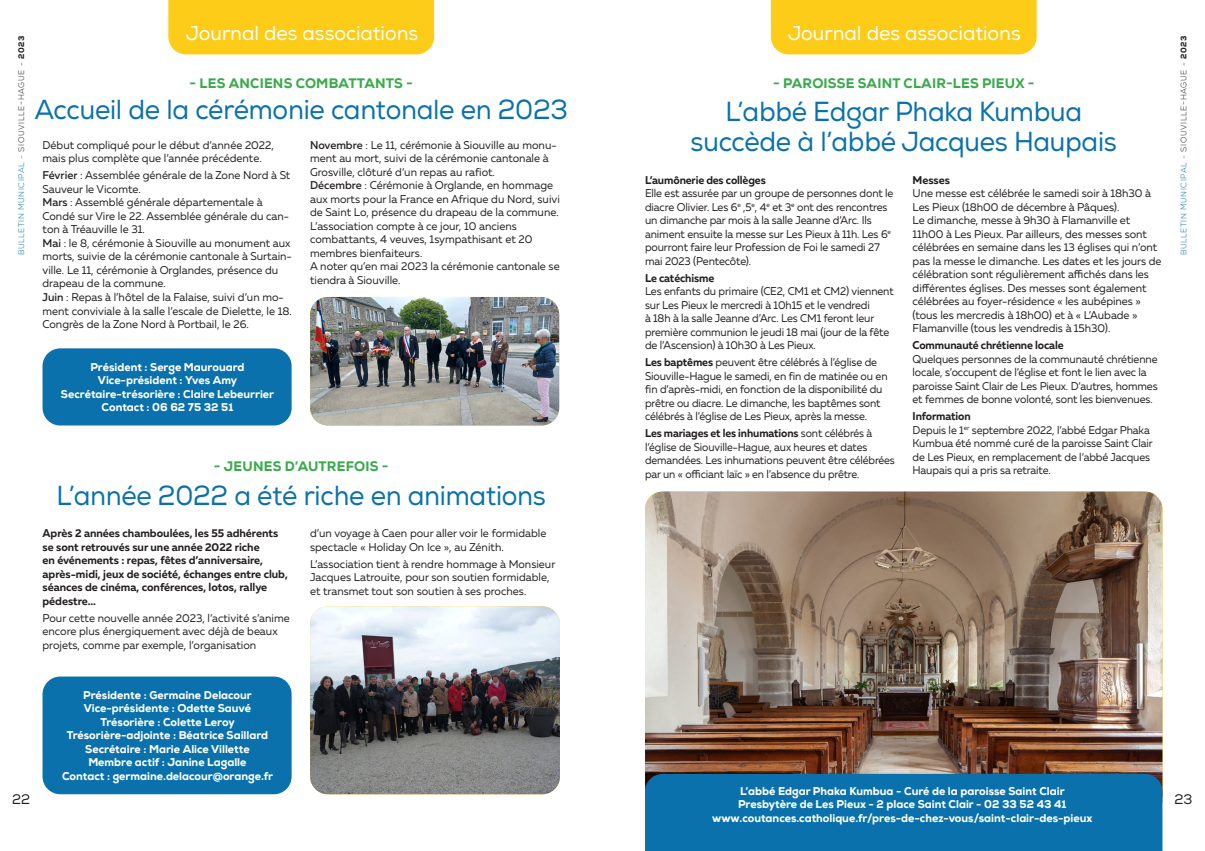
<style>
.page{position:relative;width:1205px;height:851px;background:#fff}
.page>*{position:absolute;margin:0;border:0;box-sizing:border-box;transform-origin:0 0}
.t1{font:27.5px/30px "Nexa";letter-spacing:-.01em;color:#0a71ac;text-align:center;scale:.95 1}
.t2{font:20px "Nexa";color:#fff}
.t3{font:800 13.75px "Nexa";letter-spacing:.015em;color:#3aaa4c}
.t4{font:13.75px "Nexa";color:#231f20}
.t5{font:11.25px/13.5px "Muller";letter-spacing:-.005em;color:#231f20}
.t6{font:11.25px/13.5px "Muller";letter-spacing:-.005em;color:#231f20;scale:.95 1}
.t7{font:800 11.25px/13.5px "Nexa";color:#fff;text-align:center}
.t8{font:700 11.25px/13.5px "Muller";color:#231f20}
.t9{font:11.25px/13.5px "Muller";letter-spacing:-.005em;color:#231f20;scale:.94 1}
.t10{font:700 11.25px "Muller";color:#231f20;scale:.95 1}
.t11{font:300 8.12px "Nexa";letter-spacing:.075em;color:#0a71ac}
.s1{color:#231f20}
.s2{font-weight:800;color:#231f20}
.s3{font-weight:500}
.s4{font-weight:700}
</style>
<div class="page">
<img style="left:310px;top:297px;width:249px;height:128px">
<div style="left:168px;top:0;width:266px;height:54px;background:#fccc19"></div>
<div style="left:43px;top:348px;width:249px;height:77px;background:#0a71ac;border-radius:18px"></div>
<img style="left:645px;top:491px;width:517px;height:282px">
<div style="left:771px;top:0;width:265px;height:54px;background:#fccc19"></div>
<div style="left:645px;top:773px;width:517px;height:77px;background:#0a71ac"></div>
<img style="left:310px;top:606px;width:250px;height:188px">
<div style="left:43px;top:676px;width:249px;height:118px;background:#0a71ac;border-radius:18px"></div>
<p class="t11" style="left:17px;top:255px;width:221px;rotate:-90deg">BULLETIN MUNICIPAL - <span class="s1">SIOUVILLE-HAGUE -</span> <span class="s2">2023</span></p>
<h2 class="t2" style="left:186px;top:21px;width:234px">Journal des associations</h2>
<p class="t3" style="left:190px;top:74px;width:225px">- LES ANCIENS COMBATTANTS -</p>
<h1 class="t1" style="left:34px;top:94px;width:563px">Accueil de la cérémonie cantonale en 2023</h1>
<p class="t5" style="left:43px;top:138px;width:233px">Début compliqué pour le début d’année 2022, mais plus complète que l’année précédente.</p>
<p class="t5" style="left:43px;top:168px;width:251px"><span class="s3">Février</span> : Assemblée générale de la Zone Nord à St Sauveur le Vicomte.<br><span class="s3">Mars</span> : Assemblé générale départementale à Condé sur Vire le 22. Assemblée générale du can&shy;ton à Tréauville le 31.<br><span class="s3">Mai</span> : le 8, cérémonie à Siouville au monument aux morts, suivie de la cérémonie cantonale à Surtain&shy;ville. Le 11, cérémonie à Orglandes, présence du drapeau de la commune.<br><span class="s3">Juin</span> : Repas à l’hôtel de la Falaise, suivi d’un mo&shy;ment conviviale à la salle l’escale de Dielette, le 18.<br>Congrès de la Zone Nord à Portbail, le 26.</p>
<p class="t5" style="left:310px;top:138px;width:251px"><span class="s3">Novembre</span> : Le 11, cérémonie à Siouville au monu&shy;ment au mort, suivi de la cérémonie cantonale à Grosville, clôturé d’un repas au rafiot.<br><span class="s3">Décembre</span> : Cérémonie à Orglande, en hommage aux morts pour la France en Afrique du Nord, suivi de Saint Lo, présence du drapeau de la commune.<br>L’association compte à ce jour, 10 anciens combattants, 4 veuves, 1sympathisant et 20 membres bienfaiteurs.<br>A noter qu’en mai 2023 la cérémonie cantonale se tiendra à Siouville.</p>
<p class="t7" style="left:61px;top:360px;width:215px">Président : Serge Maurouard<br>Vice-président : Yves Amy<br>Secrétaire-trésorière : Claire Lebeurrier<br>Contact : 06 62 75 32 51</p>
<p class="t3" style="left:214px;top:457px;width:176px">- JEUNES D’AUTREFOIS -</p>
<h1 class="t1" style="left:57px;top:481px;width:516px">L’année 2022 a été riche en animations</h1>
<p class="t8" style="left:43px;top:526px;width:247px">Après 2 années chamboulées, les 55 adhérents se sont retrouvés sur une année 2022 riche<br>en événements : repas, fêtes d’anniversaire, après-midi, jeux de société, échanges entre club, séances de cinéma, conférences, lotos, rallye pédestre…</p>
<p class="t5" style="left:43px;top:610px;width:249px">Pour cette nouvelle année 2023, l’activité s’anime encore plus énergiquement avec déjà de beaux projets, comme par exemple, l’organisation</p>
<p class="t7" style="left:62px;top:688px;width:213px">Présidente : Germaine Delacour Vice-présidente : Odette Sauvé Trésorière : Colette Leroy Trésorière-adjointe : Béatrice Saillard Secrétaire : Marie Alice Villette Membre actif : Janine Lagalle<br>Contact : germaine.delacour@orange.fr</p>
<p class="t5" style="left:310px;top:526px;width:238px">d’un voyage à Caen pour aller voir le formidable spectacle « Holiday On Ice », au Zénith.</p>
<p class="t5" style="left:310px;top:556px;width:247px">L’association tient à rendre hommage à Monsieur<br>Jacques Latrouite, pour son soutien formidable, et transmet tout son soutien à ses proches.</p>
<h2 class="t2" style="left:788px;top:21px;width:234px">Journal des associations</h2>
<p class="t3" style="left:773px;top:74px;width:263px">- PAROISSE SAINT CLAIR-LES PIEUX -</p>
<h1 class="t1" style="left:690px;top:97px;width:450px">L’abbé Edgar Phaka Kumbua succède à l’abbé Jacques Haupais</h1>
<p class="t10" style="left:645px;top:173px;width:129px">L’aumônerie des collèges</p>
<p class="t6" style="left:645px;top:186px;width:263px">Elle est assurée par un groupe de personnes dont le diacre Olivier. Les 6<sup>e</sup> ,5<sup>e</sup>, 4<sup>e</sup> et 3<sup>e</sup> ont des rencontres un dimanche par mois à la salle Jeanne d’Arc. Ils animent ensuite la messe sur Les Pieux à 11h. Les 6<sup>e </sup>pourront faire leur Profession de Foi le samedi 27 mai 2023 (Pentecôte).</p>
<p class="t10" style="left:645px;top:271px;width:74px">Le catéchisme</p>
<p class="t6" style="left:645px;top:284px;width:263px">Les enfants du primaire (CE2, CM1 et CM2) viennent sur Les Pieux le mercredi à 10h15 et le vendredi<br>à 18h à la salle Jeanne d’Arc. Les CM1 feront leur première communion le jeudi 18 mai (jour de la fête de l’Ascension) à 10h30 à Les Pieux.</p>
<p class="t6" style="left:645px;top:355px;width:257px"><span class="s4">Les baptêmes</span> peuvent être célébrés à l’église de Siouville-Hague le samedi, en fin de matinée ou en fin d’après-midi, en fonction de la disponibilité du prêtre ou diacre. Le dimanche, les baptêmes sont célébrés à l’église de Les Pieux, après la messe.</p>
<p class="t9" style="left:645px;top:426px;width:267px"><span class="s4">Les mariages et les inhumations</span> sont célébrés à l’église de Siouville-Hague, aux heures et dates demandées. Les inhumations peuvent être célébrées par un « officiant laïc » en l’absence du prêtre.</p>
<p class="t8" style="left:912px;top:173px;width:39px">Messes</p>
<p class="t5" style="left:912px;top:186px;width:250px">Une messe est célébrée le samedi soir à 18h30 à Les Pieux (18h00 de décembre à Pâques).<br>Le dimanche, messe à 9h30 à Flamanville et 11h00 à Les Pieux. Par ailleurs, des messes sont célébrées en semaine dans les 13 églises qui n’ont pas la messe le dimanche. Les dates et les jours de célébration sont régulièrement affichés dans les différentes églises. Des messes sont également célébrées au foyer-résidence « les aubépines » (tous les mercredis à 18h00) et à « L’Aubade » Flamanville (tous les vendredis à 15h30).</p>
<p class="t10" style="left:912px;top:338px;width:160px">Communauté chrétienne locale</p>
<p class="t6" style="left:912px;top:352px;width:259px">Quelques personnes de la communauté chrétienne locale, s’occupent de l’église et font le lien avec la paroisse Saint Clair de Les Pieux. D’autres, hommes et femmes de bonne volonté, sont les bienvenues.</p>
<p class="t6" style="left:912px;top:409px;width:254px"><span class="s4">Information<br></span>Depuis le 1<sup>er</sup> septembre 2022, l’abbé Edgar Phaka Kumbua été nommé curé de la paroisse Saint Clair de Les Pieux, en remplacement de l’abbé Jacques Haupais qui a pris sa retraite.</p>
<p class="t11" style="left:1179px;top:255px;width:221px;rotate:-90deg">BULLETIN MUNICIPAL - <span class="s1">SIOUVILLE-HAGUE -</span> <span class="s2">2023</span></p>
<p class="t7" style="left:712px;top:784px;width:382px">L’abbé Edgar Phaka Kumbua - Curé de la paroisse Saint Clair<br>Presbytère de Les Pieux - 2 place Saint Clair - 02 33 52 43 41 www.coutances.catholique.fr/pres-de-chez-vous/saint-clair-des-pieux</p>
<p class="t4" style="left:12px;top:790px;width:20px">22</p>
<p class="t4" style="left:1174px;top:790px;width:19px">23</p>
</div>
